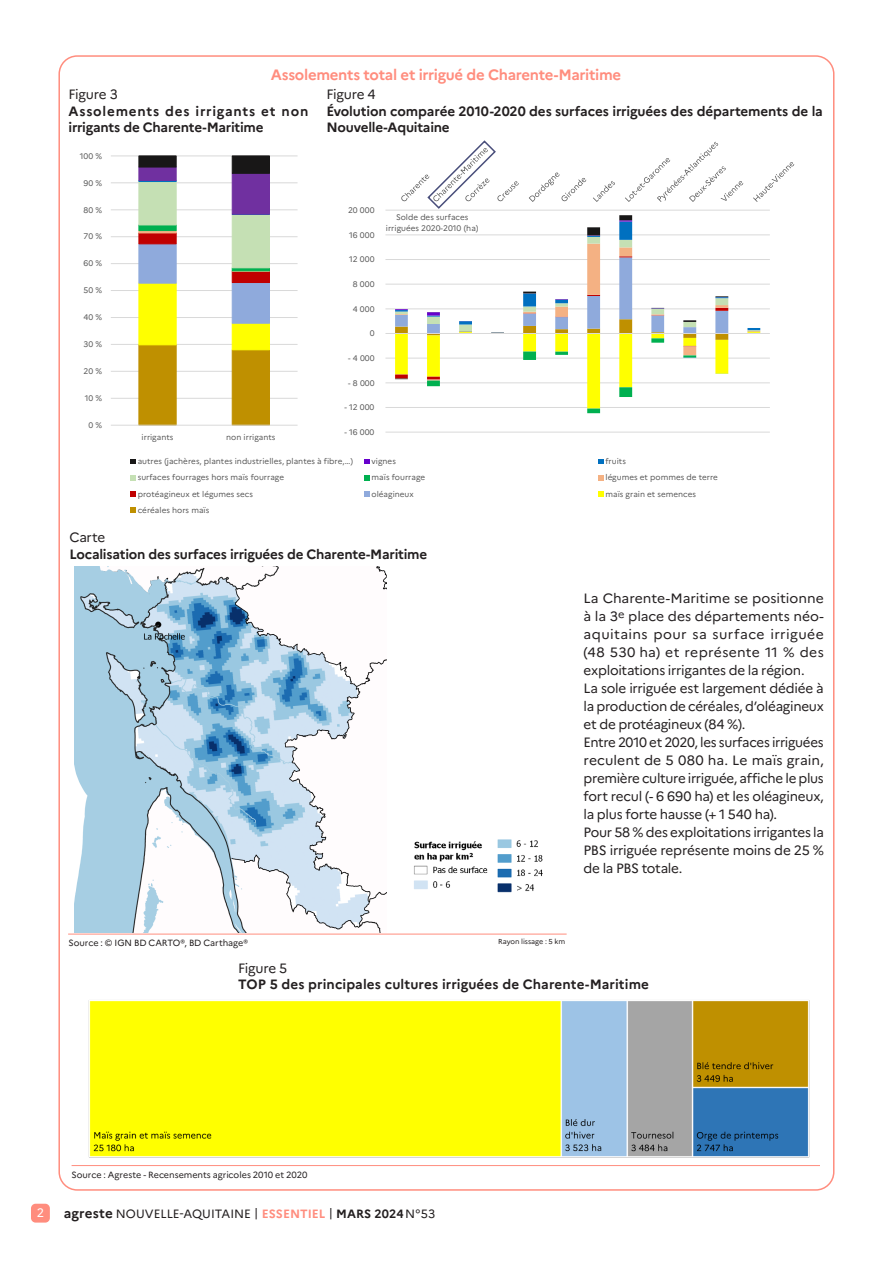
<style>
.page{position:relative;width:893px;height:1263px;background:#fff}
.page>*{position:absolute;margin:0;border:0;box-sizing:border-box;transform-origin:0 0}
.Num_Figure_9{font:700 15px "Marianne";letter-spacing:-.02em;color:#ff8d7e}
.Num_Figure_9-2{font:13.5px/18px "Marianne";letter-spacing:-.02em;color:#231f20;text-align:justify}
.Titre_Figure_9{font:700 13.5px/16.5px "Marianne";letter-spacing:-.01em;color:#231f20}
.Titre_Figure_9-2{font:700 13.5px/16.5px "Marianne";letter-spacing:.02em;color:#231f20}
.t1{font:12.15px "Marianne";color:#fff}
.t2{font:12px "Marianne";color:#231f20}
.Source{font:9px "Marianne";letter-spacing:-.005em;color:#231f20}
.t3{font:8.1px/11.2px "Marianne";color:#595959;text-align:center}
.Source-2{font:7.2px "Marianne";letter-spacing:-.005em;color:#231f20}
.s1{font-weight:700;font-size:13.5px}
.s2{font-weight:700;color:#ff8d7e}
.s3{font-weight:700}
</style>
<div class="page">
<div style="left:31px;top:1204px;width:19px;height:18px;background:#ff8d7e;border-radius:5px"></div>
<hr style="left:111px;top:398px;width:187px;height:1px;background:#d9d9d9">
<hr style="left:111px;top:371px;width:187px;height:1px;background:#d9d9d9">
<hr style="left:111px;top:344px;width:187px;height:1px;background:#d9d9d9">
<hr style="left:111px;top:317px;width:187px;height:1px;background:#d9d9d9">
<hr style="left:111px;top:290px;width:187px;height:1px;background:#d9d9d9">
<hr style="left:111px;top:263px;width:187px;height:1px;background:#d9d9d9">
<hr style="left:111px;top:236px;width:187px;height:1px;background:#d9d9d9">
<hr style="left:111px;top:209px;width:187px;height:1px;background:#d9d9d9">
<hr style="left:111px;top:182px;width:187px;height:1px;background:#d9d9d9">
<hr style="left:111px;top:156px;width:187px;height:1px;background:#d9d9d9">
<svg style="left:138px;top:155px;width:132px;height:270px"></svg>
<hr style="left:111px;top:425px;width:187px;height:1px;background:#d9d9d9">
<hr style="left:385px;top:432px;width:385px;height:1px;background:#d9d9d9">
<hr style="left:385px;top:407px;width:385px;height:1px;background:#d9d9d9">
<hr style="left:385px;top:382px;width:385px;height:1px;background:#d9d9d9">
<hr style="left:385px;top:358px;width:385px;height:1px;background:#d9d9d9">
<hr style="left:385px;top:309px;width:385px;height:1px;background:#d9d9d9">
<hr style="left:385px;top:284px;width:385px;height:1px;background:#d9d9d9">
<hr style="left:385px;top:259px;width:385px;height:1px;background:#d9d9d9">
<hr style="left:385px;top:235px;width:385px;height:1px;background:#d9d9d9">
<hr style="left:385px;top:210px;width:385px;height:1px;background:#d9d9d9">
<svg style="left:395px;top:379px;width:365px;height:34px"></svg>
<svg style="left:395px;top:215px;width:365px;height:164px"></svg>
<hr style="left:385px;top:333px;width:385px;height:1px;background:#d9d9d9">
<svg style="left:529px;top:173px;width:57px;height:29px"></svg>
<svg style="left:593px;top:181px;width:22px;height:21px"></svg>
<svg style="left:625px;top:142px;width:118px;height:60px"></svg>
<svg style="left:753px;top:162px;width:41px;height:40px"></svg>
<img style="left:88px;top:1000px;width:722px;height:158px">
<hr style="left:72px;top:1165px;width:748px;height:1px;background:#ff8d7e">
<svg style="left:401px;top:140px;width:118px;height:70px"></svg>
<svg style="left:131px;top:459px;width:5px;height:5px"></svg>
<svg style="left:364px;top:459px;width:5px;height:5px"></svg>
<svg style="left:598px;top:459px;width:5px;height:5px"></svg>
<svg style="left:131px;top:475px;width:5px;height:5px"></svg>
<svg style="left:364px;top:475px;width:5px;height:5px"></svg>
<svg style="left:598px;top:475px;width:5px;height:5px"></svg>
<svg style="left:131px;top:491px;width:5px;height:5px"></svg>
<svg style="left:364px;top:491px;width:5px;height:5px"></svg>
<svg style="left:598px;top:491px;width:5px;height:5px"></svg>
<svg style="left:131px;top:507px;width:5px;height:6px"></svg>
<img style="left:74px;top:567px;width:313px;height:365px">
<hr style="left:68px;top:934px;width:499px;height:1px;background:#ff8d7e">
<img style="left:414px;top:839px;width:129px;height:54px">
<p class="Num_Figure_9" style="left:271px;top:63px;width:352px">Assolements total et irrigué de Charente-Maritime</p>
<p class="Num_Figure_9-2" style="left:69px;top:85px;width:51px">Figure 3</p>
<p class="Titre_Figure_9-2" style="left:69px;top:102px;width:241px">Assolements des irrigants et non irrigants de Charente-Maritime</p>
<p class="t3" style="left:80px;top:150px;width:24px">100 %</p>
<p class="t3" style="left:84px;top:176px;width:20px">90 %</p>
<p class="t3" style="left:84px;top:203px;width:20px">80 %</p>
<p class="t3" style="left:84px;top:230px;width:20px">70 %</p>
<p class="t3" style="left:84px;top:257px;width:20px">60 %</p>
<p class="t3" style="left:84px;top:284px;width:20px">50 %</p>
<p class="t3" style="left:84px;top:311px;width:20px">40 %</p>
<p class="t3" style="left:84px;top:338px;width:20px">30 %</p>
<p class="t3" style="left:84px;top:365px;width:20px">20 %</p>
<p class="t3" style="left:85px;top:392px;width:19px">10 %</p>
<p class="t3" style="left:88px;top:419px;width:15px">0 %</p>
<p class="t3" style="left:142px;top:431px;width:33px">irrigants</p>
<p class="t3" style="left:226px;top:431px;width:51px">non irrigants</p>
<p class="Num_Figure_9-2" style="left:326px;top:85px;width:51px">Figure 4</p>
<p class="Titre_Figure_9" style="left:326px;top:102px;width:498px">Évolution comparée 2010-2020 des surfaces irriguées des départements de la<br>Nouvelle-Aquitaine</p>
<p class="t3" style="left:348px;top:204px;width:28px">20 000</p>
<p class="t3" style="left:349px;top:228px;width:27px">16 000</p>
<p class="t3" style="left:349px;top:253px;width:27px">12 000</p>
<p class="t3" style="left:353px;top:278px;width:23px">8 000</p>
<p class="t3" style="left:353px;top:302px;width:23px">4 000</p>
<p class="t3" style="left:370px;top:327px;width:6px">0</p>
<p class="t3" style="left:348px;top:352px;width:28px">- 4 000</p>
<p class="t3" style="left:348px;top:376px;width:28px">- 8 000</p>
<p class="t3" style="left:344px;top:401px;width:32px">- 12 000</p>
<p class="t3" style="left:344px;top:426px;width:32px">- 16 000</p>
<p class="t3" style="left:386px;top:211px;width:94px">Solde des surfaces irriguées 2020-2010 (ha)</p>
<p class="t3" style="left:138px;top:455px;width:217px">autres (jachères, plantes industrielles, plantes à fibre,…)</p>
<p class="t3" style="left:372px;top:455px;width:26px">vignes</p>
<p class="t3" style="left:605px;top:455px;width:22px">fruits</p>
<p class="t3" style="left:138px;top:471px;width:148px">surfaces fourrages hors maïs fourrage</p>
<p class="t3" style="left:372px;top:471px;width:55px">maïs fourrage</p>
<p class="t3" style="left:605px;top:471px;width:114px">légumes et pommes de terre</p>
<p class="t3" style="left:138px;top:487px;width:117px">protéagineux et légumes secs</p>
<p class="t3" style="left:372px;top:487px;width:44px">oléagineux</p>
<p class="t3" style="left:605px;top:487px;width:92px">maïs grain et semences</p>
<p class="t3" style="left:138px;top:504px;width:73px">céréales hors maïs</p>
<p class="Num_Figure_9-2" style="left:69px;top:527px;width:37px">Carte</p>
<p class="Titre_Figure_9" style="left:69px;top:545px;width:359px">Localisation des surfaces irriguées de Charente-Maritime</p>
<p class="Num_Figure_9-2" style="left:584px;top:588px;width:242px">La Charente-Maritime se positionne à la 3<sup>e</sup> place des départements néo&shy;aquitains pour sa surface irriguée (48 530 ha) et représente 11 % des exploitations irrigantes de la région.</p>
<p class="Num_Figure_9-2" style="left:584px;top:678px;width:242px">La sole irriguée est largement dédiée à la production de céréales, d’oléagineux et de protéagineux (84 %).</p>
<p class="Num_Figure_9-2" style="left:584px;top:732px;width:242px">Entre 2010 et 2020, les surfaces irriguées reculent de 5 080 ha. Le maïs grain, première culture irriguée, affiche le plus fort recul (- 6 690 ha) et les oléagineux, la plus forte hausse (+ 1 540 ha).</p>
<p class="Num_Figure_9-2" style="left:584px;top:822px;width:242px">Pour 58 % des exploitations irrigantes la PBS irriguée représente moins de 25 % de la PBS totale.</p>
<p class="Source" style="left:69px;top:936px;width:181px">Source : © IGN BD CARTO®, BD Carthage®</p>
<p class="Source-2" style="left:498px;top:936px;width:68px">Rayon lissage : 5 km</p>
<p class="Num_Figure_9-2" style="left:238px;top:958px;width:51px">Figure 5</p>
<p class="Titre_Figure_9" style="left:238px;top:975px;width:412px">TOP 5 des principales cultures irriguées de Charente-Maritime</p>
<p class="Source" style="left:72px;top:1168px;width:237px">Source : Agreste - Recensements agricoles 2010 et 2020</p>
<p class="t1" style="left:37px;top:1203px;width:9px">2</p>
<p class="t2" style="left:64px;top:1205px;width:373px"><span class="s1">agreste</span> NOUVELLE-AQUITAINE | <span class="s2">ESSENTIEL</span> | <span class="s3">MARS 2024</span> N°53</p>
</div>
